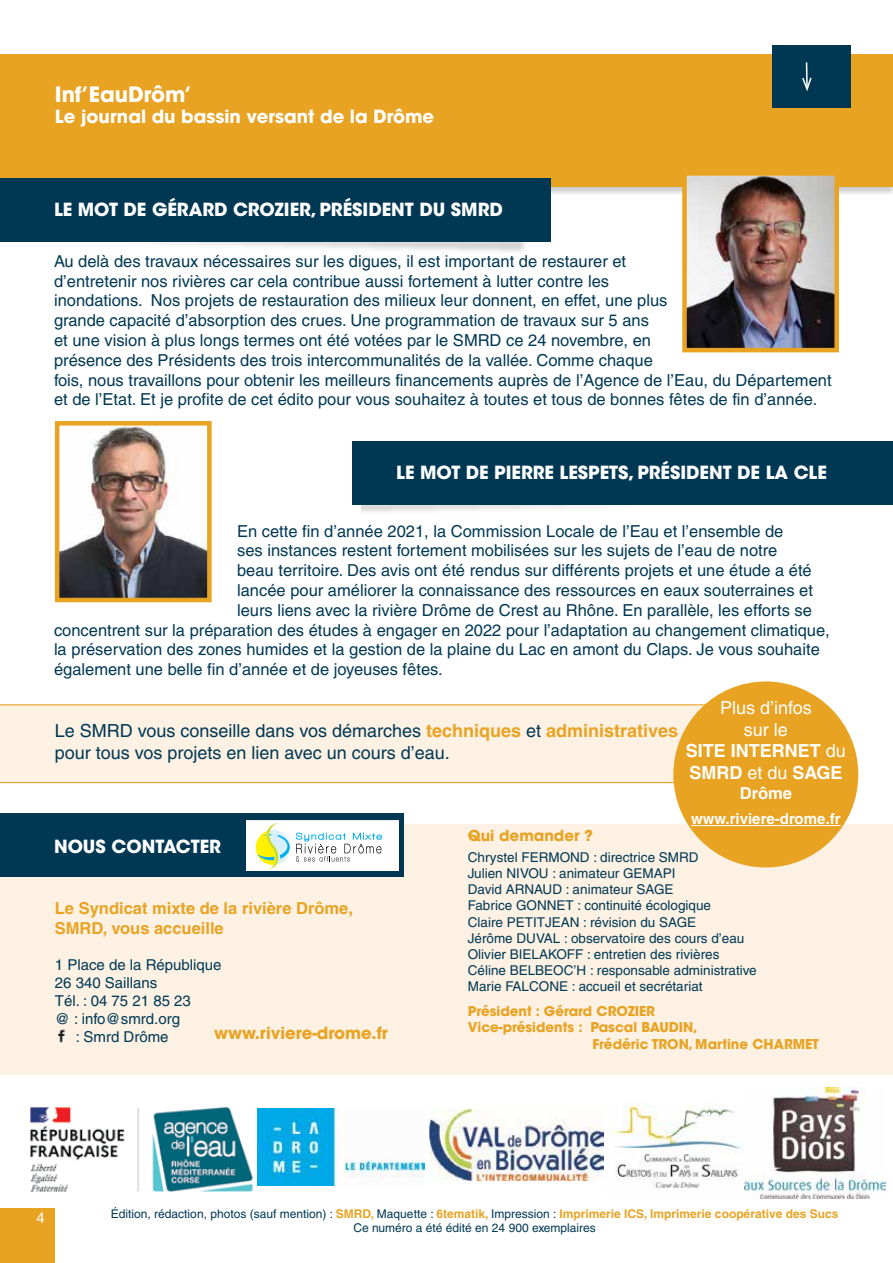
<style>
.page{position:relative;width:893px;height:1263px;background:#fff}
.page>*{position:absolute;margin:0;border:0;box-sizing:border-box;transform-origin:0 0}
.t1{font:700 21px "ITC Avant Garde Std";color:#fff}
.t2{font:18px/21.6px "Helvetica";color:#003854}
.t3{font:700 18px "ITC Avant Garde Std";color:#fff}
.t4{font:700 18px "Avant Garde";color:#fff}
.t5{font:18px "Helvetica";color:#fff}
.t6{font:700 18px "Helvetica";color:#fff}
.t7{font:16.5px/19.8px "Helvetica";color:#003854}
.t8{font:700 16.5px/19.8px "Helvetica";color:#e8a323}
.t9{font:700 16.5px "ITC Avant Garde Std";color:#e8a323}
.t10{font:700 16.5px "Helvetica";color:#fff}
.t11{font:15px "Helvetica";color:#003854}
.t12{font:700 15px "Helvetica";color:#fff}
.t13{font:700 15px "ITC Avant Garde Std";color:#e8a323}
.t14{font:15px "Helvetica";color:#fff}
.t15{font:13.5px/16.2px "Helvetica";color:#003854}
.t16{font:700 13.5px/16.2px "ITC Avant Garde Std";color:#e8a323}
.t17{font:12px/14.4px "Helvetica";color:#003854;text-align:center}
.s1{font-weight:700;color:#e8a323}
.s2{font-weight:400}
.s3{font-weight:700}
</style>
<div class="page">
<img style="left:121px;top:241px;width:412px;height:11px">
<div style="left:0;top:824px;width:893px;height:250px;background:#fcf1e3"></div>
<div style="left:0;top:54px;width:893px;height:142px;background:#000;opacity:.2"></div>
<div style="left:0;top:55px;width:892px;height:132px;background:#e8a323"></div>
<div style="left:0;top:178px;width:550px;height:63px;background:#003854"></div>
<div style="left:0;top:813px;width:404px;height:64px;background:#003854"></div>
<div style="left:772px;top:46px;width:79px;height:62px;background:#003854"></div>
<div style="left:0;top:1209px;width:54px;height:54px;background:#e8a323"></div>
<img style="left:30px;top:1107px;width:238px;height:85px">
<img style="left:429px;top:1109px;width:175px;height:71px">
<img style="left:258px;top:1109px;width:167px;height:77px">
<img style="left:606px;top:1103px;width:138px;height:86px">
<div style="left:0;top:704px;width:704px;height:79px;background:#fcf1e3"></div>
<img style="left:744px;top:1087px;width:141px;height:112px">
<svg style="left:247px;top:820px;width:152px;height:51px"></svg>
<img style="left:687px;top:176px;width:147px;height:171px">
<div style="left:682px;top:171px;width:157px;height:181px;border:4px solid #e8a323"></div>
<div style="left:673px;top:681px;width:185px;height:186px;background:#e8a323;border-radius:50%"></div>
<hr style="left:691px;top:825px;width:150px;height:1px;background:#fff">
<img style="left:58px;top:1029px;width:7px;height:14px">
<img style="left:361px;top:504px;width:281px;height:8px">
<div style="left:352px;top:441px;width:541px;height:63px;background:#003854"></div>
<img style="left:60px;top:426px;width:147px;height:171px">
<div style="left:55px;top:421px;width:157px;height:181px;border:4px solid #e8a323"></div>
<svg style="left:802px;top:62px;width:10px;height:29px"></svg>
<p class="t1" style="left:55px;top:80px;width:139px">Inf’EauDrôm’</p>
<p class="t4" style="left:55px;top:105px;width:381px">Le journal du bassin versant de la Drôme</p>
<p class="t3" style="left:54px;top:198px;width:450px">Le mot DE Gérard Crozier, président du smrd</p>
<p class="t7" style="left:54px;top:251px;width:779px">Au delà des travaux nécessaires sur les digues, il est important de restaurer et<br>d’entretenir nos rivières car cela contribue aussi fortement à lutter contre les<br>inondations. Nos projets de restauration des milieux leur donnent, en effet, une plus<br>grande capacité d’absorption des crues. Une programmation de travaux sur 5 ans<br>et une vision à plus longs termes ont été votées par le SMRD ce 24 novembre, en<br>présence des Présidents des trois intercommunalités de la vallée. Comme chaque<br>fois, nous travaillons pour obtenir les meilleurs financements auprès de l’Agence de l’Eau, du Département et de l’Etat. Et je profite de cet édito pour vous souhaitez à toutes et tous de bonnes fêtes de fin d’année.</p>
<p class="t3" style="left:396px;top:461px;width:432px">Le mot DE Pierre Lespets, président de la cle</p>
<p class="t7" style="left:237px;top:521px;width:548px">En cette fin d’année 2021, la Commission Locale de l’Eau et l’ensemble de</p>
<p class="t7" style="left:237px;top:541px;width:542px">ses instances restent fortement mobilisées sur les sujets de l’eau de notre</p>
<p class="t7" style="left:237px;top:560px;width:576px">beau territoire. Des avis ont été rendus sur différents projets et une étude a été</p>
<p class="t7" style="left:237px;top:580px;width:577px">lancée pour améliorer la connaissance des ressources en eaux souterraines et</p>
<p class="t7" style="left:237px;top:600px;width:576px">leurs liens avec la rivière Drôme de Crest au Rhône. En parallèle, les efforts se</p>
<p class="t7" style="left:54px;top:620px;width:777px">concentrent sur la préparation des études à engager en 2022 pour l’adaptation au changement climatique,</p>
<p class="t7" style="left:54px;top:640px;width:767px">la préservation des zones humides et la gestion de la plaine du Lac en amont du Claps. Je vous souhaite</p>
<p class="t7" style="left:54px;top:659px;width:390px">également une belle fin d’année et de joyeuses fêtes.</p>
<p class="t2" style="left:55px;top:720px;width:625px">Le SMRD vous conseille dans vos démarches <span class="s1">techniques</span> et <span class="s1">administratives </span>pour tous vos projets en lien avec un cours d’eau.</p>
<p class="t5" style="left:720px;top:697px;width:93px">Plus d’infos</p>
<p class="t5" style="left:744px;top:719px;width:46px">sur le</p>
<p class="t6" style="left:686px;top:740px;width:162px">site internet <span class="s2">du</span></p>
<p class="t6" style="left:689px;top:762px;width:14px">smrd</p>
<p class="t5" style="left:747px;top:762px;width:97px">et du <span class="s3">sage</span></p>
<p class="t10" style="left:740px;top:783px;width:54px">Drôme</p>
<p class="t12" style="left:691px;top:810px;width:151px">www.riviere-drome.fr</p>
<p class="t3" style="left:54px;top:835px;width:169px">nous contacter</p>
<p class="t8" style="left:55px;top:898px;width:300px">Le Syndicat mixte de la rivière Drôme,<br>SMRD, vous accueille</p>
<p class="t11" style="left:55px;top:956px;width:168px">1 Place de la République</p>
<p class="t11" style="left:55px;top:974px;width:104px">26 340 Saillans</p>
<p class="t11" style="left:55px;top:992px;width:137px">Tél. : 04 75 21 85 23</p>
<p class="t11" style="left:55px;top:1010px;width:127px">@ : info@smrd.org</p>
<p class="t11" style="left:76px;top:1028px;width:94px">: Smrd Drôme</p>
<p class="t9" style="left:214px;top:1022px;width:175px">www.riviere-drome.fr</p>
<p class="t13" style="left:468px;top:826px;width:127px">Qui demander ?</p>
<p class="t15" style="left:468px;top:849px;width:290px">Chrystel FERMOND : directrice SMRD<br>Julien NIVOU : animateur GEMAPI<br>David ARNAUD : animateur SAGE<br>Fabrice GONNET : continuité écologique<br>Claire PETITJEAN : révision du SAGE<br>Jérôme DUVAL : observatoire des cours d’eau Olivier BIELAKOFF : entretien des rivières Céline BELBEOC’H : responsable administrative Marie FALCONE : accueil et secrétariat</p>
<p class="t16" style="left:468px;top:1003px;width:183px">Président : Gérard CROZIER<br>Vice-présidents : Pascal BAUDIN</p>
<p class="t16" style="left:693px;top:1019px;width:6px">,</p>
<p class="t16" style="left:592px;top:1035px;width:70px">Frédéric TRON</p>
<p class="t16" style="left:689px;top:1035px;width:95px">, Martine CHARMET</p>
<p class="t14" style="left:36px;top:1208px;width:10px">4</p>
<p class="t17" style="left:111px;top:1206px;width:729px">Édition, rédaction, photos (sauf mention) : <span class="s1">SMRD,</span> Maquette : <span class="s1">6tematik,</span> Impression : <span class="s1">Imprimerie ICS, Imprimerie coopérative des Sucs<br></span>Ce numéro a été édité en 24 900 exemplaires</p>
</div>
